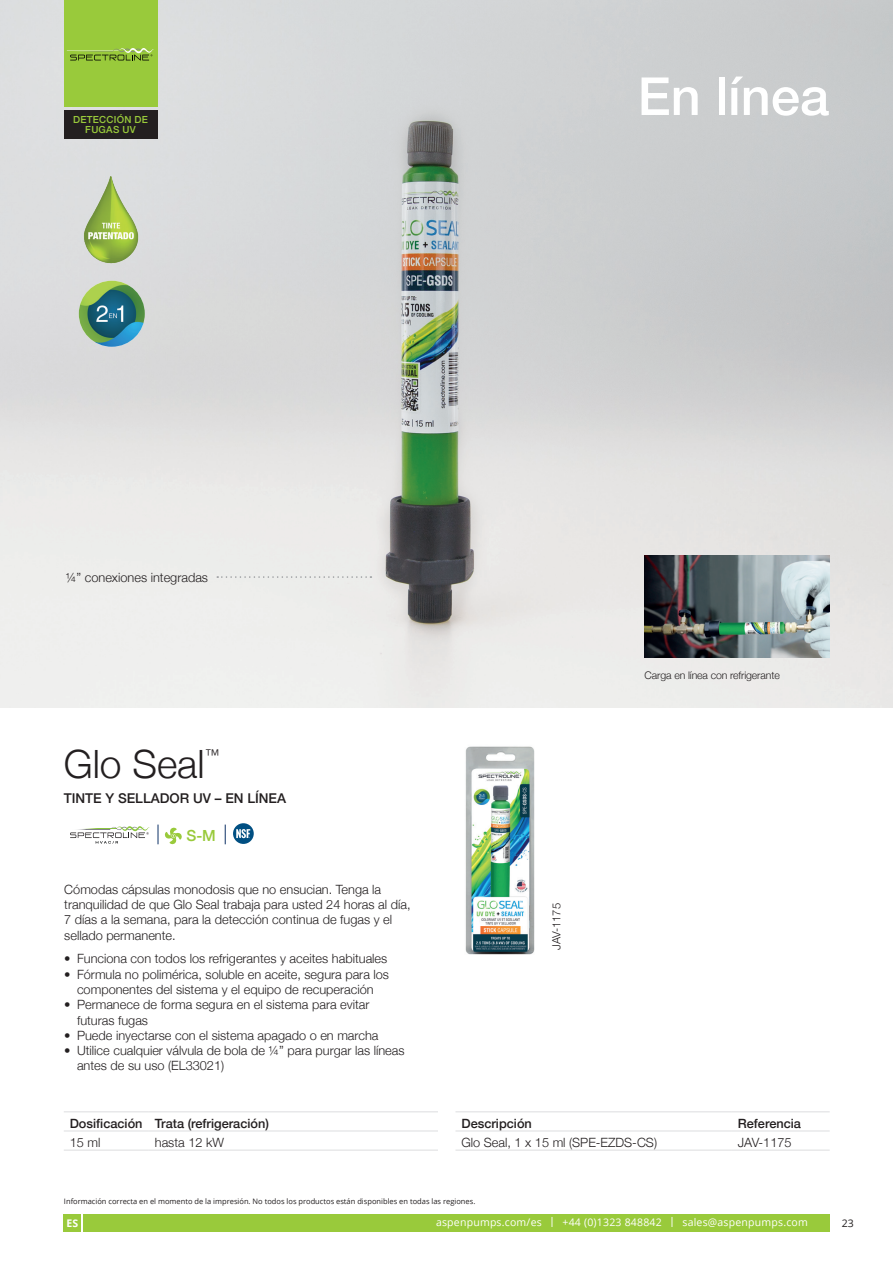
<style>
.page{position:relative;width:893px;height:1263px;background:#fff}
.page>*{position:absolute;margin:0;border:0;box-sizing:border-box;transform-origin:0 0}
.t1{font:500 52.5px "Helvetica Neue";color:#fff}
.t2{font:300 39px "Helvetica Neue";color:#231f20}
.t3{font:500 15.3px "Helvetica Neue";color:#99ca3b}
.t4{font:300 14.85px "Helvetica Neue";color:#231f20}
.t5{font:500 13.5px "Helvetica Neue";color:#231f20}
.t6{font:300 12.75px/15.3px "Helvetica Neue";color:#231f20}
.t7{font:500 12.75px "Helvetica Neue";color:#231f20}
.t8{font:300 11.25px "Helvetica Neue";letter-spacing:-.01em;color:#231f20}
.t9{font:10.5px "Open Sans";letter-spacing:.02em;color:#fff}
.t10{font:300 10.5px "Helvetica Neue";letter-spacing:-.01em;color:#231f20}
.t11{font:700 10.5px "Open Sans";color:#fff}
.t12{font:10.5px "Open Sans";color:#231f20}
.t13{font:500 9.75px "Helvetica Neue";letter-spacing:.025em;color:#99ca3b}
.t14{font:7.5px "Open Sans";color:#231f20}
.s1{font-size:13.2px}
</style>
<div class="page">
<img style="left:0;top:0;width:893px;height:707px">
<hr style="left:64px;top:1111px;width:85px;height:1px;background:#dcdddf">
<hr style="left:149px;top:1111px;width:289px;height:1px;background:#dcdddf">
<hr style="left:64px;top:1130px;width:85px;height:1px;background:#dcdddf">
<hr style="left:64px;top:1150px;width:85px;height:1px;background:#dcdddf">
<hr style="left:149px;top:1130px;width:289px;height:1px;background:#dcdddf">
<hr style="left:149px;top:1150px;width:289px;height:1px;background:#dcdddf">
<hr style="left:455px;top:1111px;width:277px;height:1px;background:#dcdddf">
<hr style="left:732px;top:1111px;width:98px;height:1px;background:#dcdddf">
<hr style="left:455px;top:1130px;width:277px;height:1px;background:#dcdddf">
<hr style="left:732px;top:1130px;width:98px;height:1px;background:#dcdddf">
<hr style="left:455px;top:1150px;width:277px;height:1px;background:#dcdddf">
<hr style="left:732px;top:1150px;width:98px;height:1px;background:#dcdddf">
<svg style="left:70px;top:826px;width:80px;height:17px"></svg>
<svg style="left:158px;top:824px;width:24px;height:21px"></svg>
<svg style="left:225px;top:824px;width:1px;height:20px"></svg>
<div style="left:233px;top:823px;width:21px;height:21px;background:#004f82;border-radius:50%"></div>
<svg style="left:236px;top:829px;width:14px;height:9px"></svg>
<img style="left:645px;top:555px;width:184px;height:102px">
<img style="left:77px;top:170px;width:70px;height:101px">
<img style="left:79px;top:281px;width:66px;height:66px;border-radius:33px">
<img style="left:465px;top:746px;width:70px;height:209px">
<svg style="left:217px;top:576px;width:154px;height:2px"></svg>
<svg style="left:64px;top:0;width:93px;height:139px;background:#80a439"></svg>
<div style="left:83px;top:1214px;width:746px;height:17px;background:#99ca3b"></div>
<div style="left:64px;top:1214px;width:17px;height:17px;background:#99ca3b"></div>
<p class="t13" style="left:73px;top:112px;width:76px">DETECCIÓN DE</p>
<p class="t13" style="left:85px;top:122px;width:52px">FUGAS UV</p>
<h1 class="t1" style="left:638px;top:54px;width:193px">En línea</h1>
<p class="t6" style="left:66px;top:568px;width:144px">¼” conexiones integradas</p>
<h2 class="t2" style="left:64px;top:732px;width:142px">Glo Seal</h2>
<p class="t4" style="left:205px;top:743px;width:16px">™</p>
<p class="t5" style="left:64px;top:787px;width:224px">TINTE Y SELLADOR UV – EN LÍNEA</p>
<p class="t3" style="left:186px;top:823px;width:31px">S-M</p>
<p class="t6" style="left:64px;top:880px;width:348px">Cómodas cápsulas monodosis que no ensucian. Tenga la tranquilidad de que Glo Seal trabaja para usted 24 horas al día, 7 días a la semana, para la detección continua de fugas y el sellado permanente.</p>
<p class="t6" style="left:64px;top:950px;width:325px">• Funciona con todos los refrigerantes y aceites habituales</p>
<p class="t6" style="left:64px;top:965px;width:326px;text-align:center">• Fórmula no polimérica, soluble en aceite, segura para los componentes del sistema y el equipo de recuperación</p>
<p class="t6" style="left:77px;top:996px;width:294px;text-indent:-13px">• Permanece de forma segura en el sistema para evitar futuras fugas</p>
<p class="t6" style="left:64px;top:1027px;width:316px">• Puede inyectarse con el sistema apagado o en marcha</p>
<p class="t6" style="left:77px;top:1042px;width:329px;text-indent:-13px">• Utilice cualquier válvula de bola de ¼” para purgar las líneas antes de su uso (EL33021)</p>
<p class="t7" style="left:70px;top:1113px;width:201px">Dosificación Trata (refrigeración)</p>
<p class="t6" style="left:70px;top:1133px;width:32px">15 ml</p>
<p class="t6" style="left:155px;top:1133px;width:71px">hasta 12 kW</p>
<p class="t10" style="left:645px;top:667px;width:137px">Carga en línea con refrigerante</p>
<p class="t8" style="left:547px;top:950px;width:48px;rotate:-90deg">JAV-1175</p>
<p class="t7" style="left:461px;top:1113px;width:72px">Descripción</p>
<p class="t7" style="left:738px;top:1113px;width:65px">Referencia</p>
<p class="t6" style="left:461px;top:1133px;width:197px">Glo Seal, 1 x 15 ml (SPE-EZDS-CS)</p>
<p class="t6" style="left:738px;top:1133px;width:55px">JAV-1175</p>
<p class="t14" style="left:64px;top:1196px;width:413px">Información correcta en el momento de la impresión. No todos los productos están disponibles en todas las regiones.</p>
<p class="t9" style="left:436px;top:1215px;width:239px">aspenpumps.com/es <span class="s1">l</span> +44 (0)1323 848842 <span class="s1">l</span></p>
<p class="t11" style="left:66px;top:1215px;width:13px">ES</p>
<p class="t9" style="left:682px;top:1215px;width:127px">sales@aspenpumps.com</p>
<p class="t12" style="left:842px;top:1215px;width:14px">23</p>
</div>
